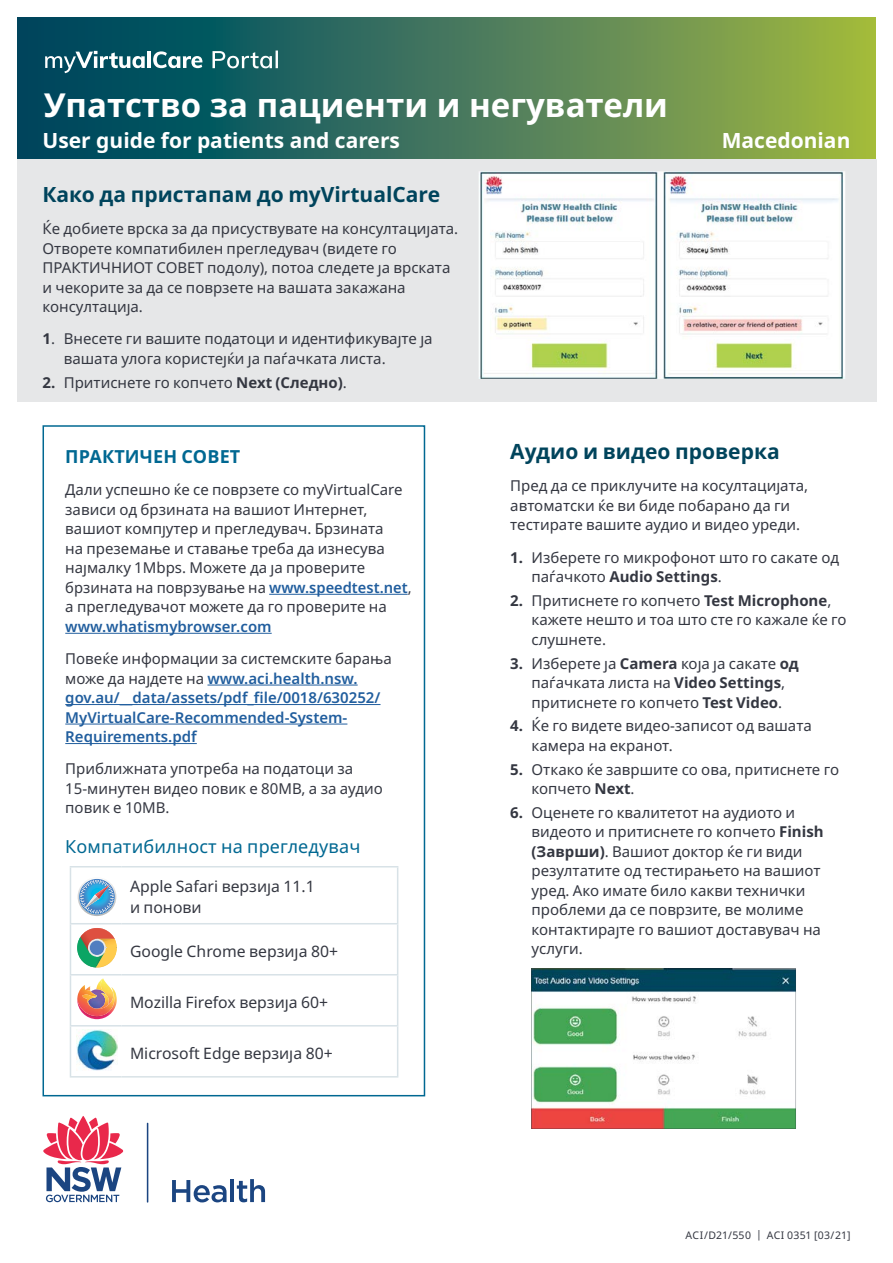
<style>
.page{position:relative;width:893px;height:1263px;background:#fff}
.page>*{position:absolute;margin:0;border:0;box-sizing:border-box;transform-origin:0 0}
.Main_Head{font:700 33px "Noto Sans";color:#fff}
.t1{font:700 21px "Noto Sans";color:#00445c}
.t2{font:700 21px "Noto Sans";color:#fff}
.Sub_2{font:18px "Noto Sans";letter-spacing:.01em;color:#006892}
.t3{font:700 18px "Noto Sans";letter-spacing:.01em;color:#006892}
.Table_text{font:15.75px/21px "Noto Sans";color:#343741}
.Bullet{font:15px/19.5px "Noto Sans";color:#343741}
.Body{font:15px/19.5px "Noto Sans";color:#343741}
.Body-2{font:600 15px/19.5px "Noto Sans";color:#215e9e}
.t4{font:10.5px "Noto Sans";letter-spacing:.03em;color:#343741}
.s1{font-weight:700}
.s2{font-weight:600;color:#215e9e}
.s3{font-weight:400;color:#343741}
</style>
<div class="page">
<svg style="left:17px;top:43px;width:859px;height:116px;background:#477b57"></svg>
<div style="left:17px;top:159px;width:860px;height:243px;background:#e6e7e8"></div>
<img style="left:479px;top:171px;width:366px;height:208px">
<svg style="left:531px;top:969px;width:265px;height:159px"></svg>
<hr style="left:269px;top:594px;width:139px;height:1px;background:#215e9e">
<hr style="left:65px;top:633px;width:207px;height:1px;background:#215e9e">
<hr style="left:207px;top:685px;width:151px;height:1px;background:#215e9e">
<hr style="left:65px;top:704px;width:315px;height:1px;background:#215e9e">
<hr style="left:65px;top:724px;width:282px;height:1px;background:#215e9e">
<hr style="left:65px;top:743px;width:132px;height:1px;background:#215e9e">
<div style="left:43px;top:425px;width:382px;height:671px;border:2px solid #006892"></div>
<hr style="left:70px;top:866px;width:52px;height:1px;background:#d8e2e7">
<hr style="left:70px;top:867px;width:1px;height:56px;background:#d8e2e7">
<hr style="left:122px;top:866px;width:276px;height:1px;background:#d8e2e7">
<hr style="left:397px;top:867px;width:1px;height:56px;background:#d8e2e7">
<hr style="left:70px;top:923px;width:52px;height:1px;background:#d8e2e7">
<hr style="left:70px;top:924px;width:1px;height:50px;background:#d8e2e7">
<hr style="left:122px;top:923px;width:276px;height:1px;background:#d8e2e7">
<hr style="left:397px;top:924px;width:1px;height:50px;background:#d8e2e7">
<hr style="left:70px;top:974px;width:52px;height:1px;background:#d8e2e7">
<hr style="left:70px;top:975px;width:1px;height:50px;background:#d8e2e7">
<hr style="left:122px;top:974px;width:276px;height:1px;background:#d8e2e7">
<hr style="left:397px;top:975px;width:1px;height:50px;background:#d8e2e7">
<hr style="left:70px;top:1025px;width:52px;height:1px;background:#d8e2e7">
<hr style="left:70px;top:1026px;width:1px;height:50px;background:#d8e2e7">
<hr style="left:122px;top:1025px;width:276px;height:1px;background:#d8e2e7">
<hr style="left:397px;top:1026px;width:1px;height:50px;background:#d8e2e7">
<hr style="left:70px;top:1076px;width:52px;height:1px;background:#d8e2e7">
<hr style="left:122px;top:1076px;width:276px;height:1px;background:#d8e2e7">
<svg style="left:45px;top:51px;width:100px;height:22px"></svg>
<hr style="left:147px;top:51px;width:4px;height:17px;background:#fff">
<svg style="left:153px;top:51px;width:49px;height:17px"></svg>
<svg style="left:212px;top:51px;width:66px;height:17px"></svg>
<svg style="left:78px;top:878px;width:38px;height:38px"></svg>
<svg style="left:77px;top:928px;width:40px;height:40px"></svg>
<img style="left:86px;top:1016px;width:22px;height:3px">
<img style="left:79px;top:1009px;width:35px;height:7px">
<svg style="left:77px;top:984px;width:40px;height:25px"></svg>
<img style="left:98px;top:978px;width:16px;height:27px">
<img style="left:93px;top:993px;width:18px;height:16px">
<img style="left:82px;top:994px;width:15px;height:14px">
<img style="left:77px;top:1029px;width:40px;height:41px">
<hr style="left:147px;top:1123px;width:1px;height:79px;background:#1b4581">
<svg style="left:172px;top:1180px;width:55px;height:22px"></svg>
<hr style="left:230px;top:1179px;width:4px;height:23px;background:#1b4581">
<svg style="left:237px;top:1179px;width:28px;height:23px"></svg>
<svg style="left:43px;top:1116px;width:81px;height:86px"></svg>
<svg style="left:17px;top:17px;width:859px;height:26px;background:#447957"></svg>
<svg style="left:17px;top:17px;width:27px;height:20px"></svg>
<svg style="left:851px;top:17px;width:25px;height:19px"></svg>
<p class="Main_Head" style="left:44px;top:82px;width:626px">Упатство за пациенти и негуватели</p>
<p class="t2" style="left:43px;top:126px;width:359px">User guide for patients and carers</p>
<p class="t2" style="left:722px;top:126px;width:130px">Macedonian</p>
<h2 class="t1" style="left:43px;top:179px;width:399px">Како да пристапам до myVirtualCare</h2>
<p class="Body" style="left:43px;top:219px;width:417px">Ќе добиете врска за да присуствувате на консултацијата.<br>Отворете компатибилен прегледувач (видете го ПРАКТИЧНИОТ СОВЕТ подолу), потоа следете ја врската и чекорите за да се поврзете на вашата закажана консултација.</p>
<p class="Bullet" style="left:64px;top:330px;width:370px;text-indent:-21px"><span class="s1">1</span>. Внесете ги вашите податоци и идентификувајте ја вашата улога користејќи ја паѓачката листа.</p>
<p class="Bullet" style="left:43px;top:373px;width:306px"><span class="s1">2.</span> Притиснете го копчето <span class="s1">Next (Следно)</span>.</p>
<p class="t3" style="left:65px;top:444px;width:177px">ПРАКТИЧЕН СОВЕТ</p>
<p class="Body" style="left:65px;top:480px;width:348px">Дали успешно ќе се поврзете со myVirtualCare зависи од брзината на вашиот Интернет, вашиот компјутер и прегледувач. Брзината<br>на преземање и ставање треба да изнесува најмалку 1Mbps. Можете да ја проверите брзината на поврзување на <span class="s2">www.speedtest.net</span>, а прегледувачот можете да го проверите на <span class="s2">www.whatismybrowser.com</span></p>
<p class="Body-2" style="left:65px;top:649px;width:328px"><span class="s3">Повеќе информации за системските барања може да најдете на</span> www.aci.health.nsw. gov.au/__data/assets/pdf_file/0018/630252/ MyVirtualCare-Recommended-System-Requirements.pdf</p>
<p class="Body" style="left:65px;top:759px;width:319px">Приближната употреба на податоци за<br>15-минутен видео повик е 80MB, а за аудио повик е 10MB.</p>
<p class="Sub_2" style="left:65px;top:834px;width:297px">Компатибилност на прегледувач</p>
<p class="Table_text" style="left:130px;top:876px;width:186px">Apple Safari верзија 11.1 и понови</p>
<p class="Table_text" style="left:130px;top:941px;width:210px">Google Chrome верзија 80+</p>
<p class="Table_text" style="left:130px;top:992px;width:200px">Mozilla Firefox верзија 60+</p>
<p class="Table_text" style="left:130px;top:1043px;width:204px">Microsoft Edge верзија 80+</p>
<h2 class="t1" style="left:510px;top:436px;width:271px">Аудио и видео проверка</h2>
<p class="Body" style="left:510px;top:476px;width:299px">Пред да се приклучите на косултацијата, автоматски ќе ви биде побарано да ги тестирате вашите аудио и видео уреди.</p>
<p class="Bullet" style="left:531px;top:548px;width:309px;text-indent:-21px"><span class="s1">1.</span> Изберете го микрофонот што го сакате од паѓачкото <span class="s1">Audio Settings</span>.</p>
<p class="Bullet" style="left:531px;top:591px;width:316px;text-indent:-21px"><span class="s1">2.</span> Притиснете го копчето <span class="s1">Test Microphone</span>, кажете нешто и тоа што сте го кажале ќе го слушнете.</p>
<p class="Bullet" style="left:510px;top:654px;width:290px;text-align:center"><span class="s1">3.</span> Изберете ја <span class="s1">Camera</span> која ја сакате <span class="s1">од </span>паѓачката листа на <span class="s1">Video Settings</span>, притиснете го копчето <span class="s1">Test Video</span>.</p>
<p class="Bullet" style="left:531px;top:716px;width:282px;text-indent:-21px"><span class="s1">4.</span> Ќе го видете видео-записот од вашата камера на екранот.</p>
<p class="Bullet" style="left:531px;top:760px;width:309px;text-indent:-21px"><span class="s1">5.</span> Откако ќе завршите со ова, притиснете го копчето <span class="s1">Next</span>.</p>
<p class="Bullet" style="left:531px;top:803px;width:294px;text-indent:-21px"><span class="s1">6.</span> Оценете го квалитетот на аудиото и видеото и притиснете го копчето <span class="s1">Finish (Заврши)</span>. Вашиот доктор ќе ги види резултатите од тестирањето на вашиот уред. Ако имате било какви технички проблеми да се поврзите, ве молиме контактирајте го вашиот доставувач на услуги.</p>
<p class="t4" style="left:686px;top:1228px;width:166px">ACI/D21/550 | ACI 0351 [03/21]</p>
</div>
